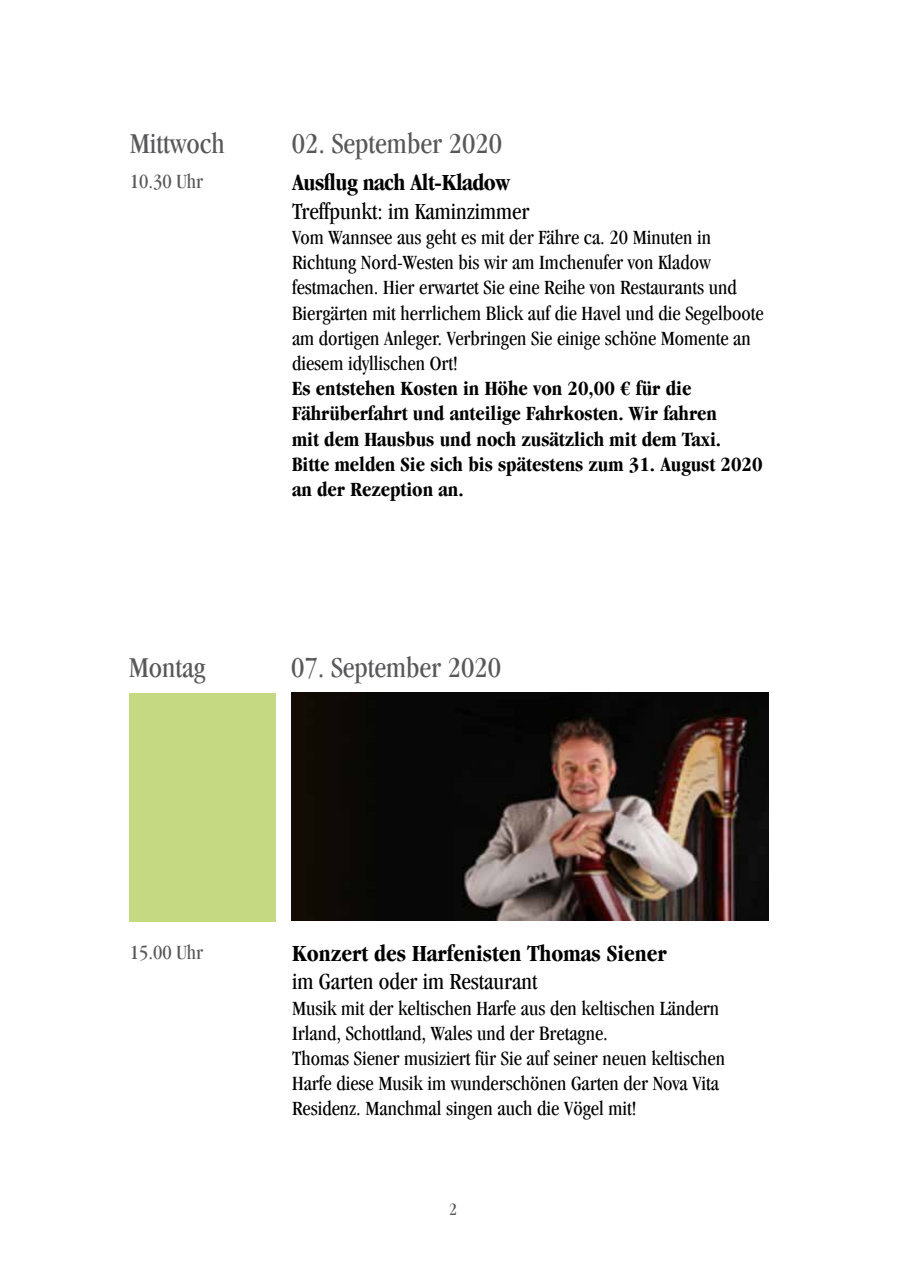
<style>
.page{position:relative;width:898px;height:1272px;background:#fff}
.page>*{position:absolute;margin:0;border:0;box-sizing:border-box;transform-origin:0 0}
.t1{font:condensed 30px "Garamond";color:#58585a}
.t2{font:condensed 24px "Garamond";color:#000}
.t3{font:700 condensed 24px "Garamond";color:#000}
.t4{font:700 condensed 24px "Garamond";letter-spacing:-.02em;color:#000}
.t5{font:condensed 21px/25.2px "Garamond";color:#000}
.t6{font:700 condensed 21px/25.2px "Garamond";color:#000}
.t7{font:condensed 21px "Garamond";color:#58585a}
.t8{font:condensed 18px "Garamond";color:#58585a}
</style>
<div class="page">
<div style="left:130px;top:693px;width:146px;height:228px;background:#c5d882"></div>
<img style="left:291px;top:692px;width:476px;height:228px">
<h1 class="t1" style="left:130px;top:127px;width:96px">Mittwoch</h1>
<h1 class="t1" style="left:292px;top:127px;width:211px">02. September 2020</h1>
<p class="t7" style="left:130px;top:169px;width:75px">10.30 Uhr</p>
<p class="t4" style="left:292px;top:169px;width:219px">Ausflug nach Alt-Kladow</p>
<p class="t2" style="left:292px;top:198px;width:239px">Treffpunkt: im Kaminzimmer</p>
<p class="t5" style="left:292px;top:224px;width:473px">Vom Wannsee aus geht es mit der Fähre ca. 20 Minuten in Richtung Nord-Westen bis wir am Imchenufer von Kladow festmachen. Hier erwartet Sie eine Reihe von Restaurants und Biergärten mit herrlichem Blick auf die Havel und die Segelboote am dortigen Anleger. Verbringen Sie einige schöne Momente an diesem idyllischen Ort!</p>
<p class="t6" style="left:292px;top:376px;width:472px">Es entstehen Kosten in Höhe von 20,00 € für die Fährüberfahrt und anteilige Fahrkosten. Wir fahren<br>mit dem Hausbus und noch zusätzlich mit dem Taxi.<br>Bitte melden Sie sich bis spätestens zum 31. August 2020 an der Rezeption an.</p>
<h1 class="t1" style="left:129px;top:650px;width:78px">Montag</h1>
<h1 class="t1" style="left:291px;top:650px;width:211px">07. September 2020</h1>
<p class="t7" style="left:130px;top:940px;width:75px">15.00 Uhr</p>
<p class="t3" style="left:292px;top:939px;width:376px">Konzert des Harfenisten Thomas Siener</p>
<p class="t2" style="left:292px;top:968px;width:247px">im Garten oder im Restaurant</p>
<p class="t5" style="left:292px;top:995px;width:434px">Musik mit der keltischen Harfe aus den keltischen Ländern Irland, Schottland, Wales und der Bretagne.<br>Thomas Siener musiziert für Sie auf seiner neuen keltischen Harfe diese Musik im wunderschönen Garten der Nova Vita Residenz. Manchmal singen auch die Vögel mit!</p>
<p class="t8" style="left:449px;top:1198px;width:9px">2</p>
</div>
